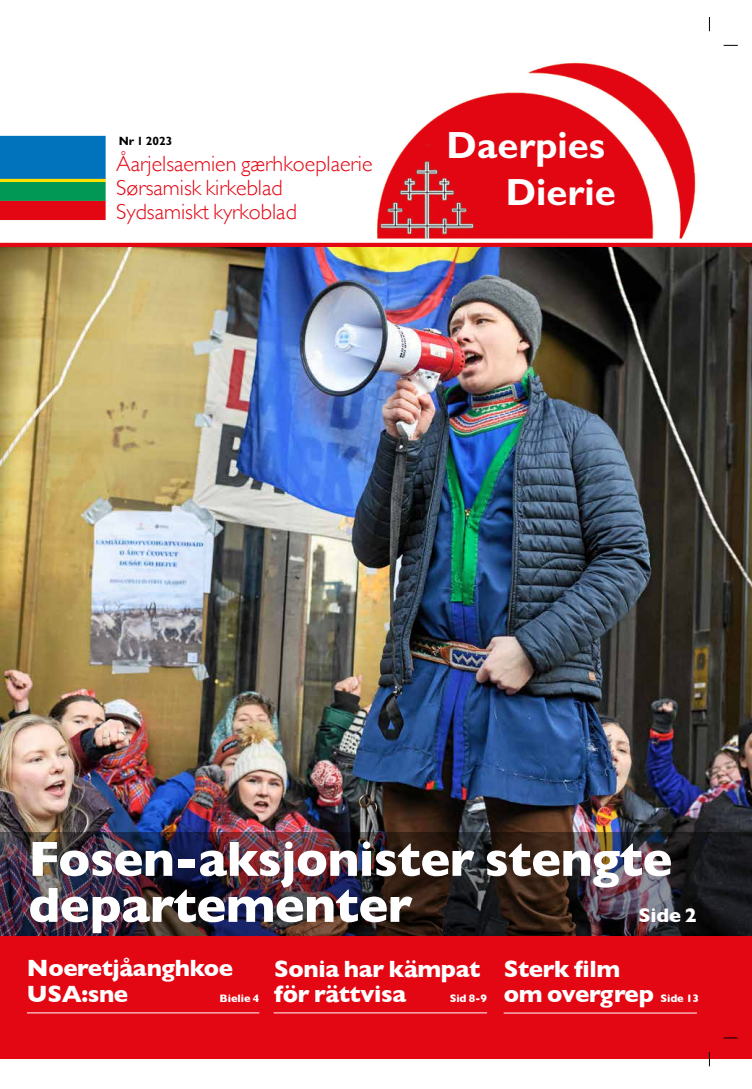
<style>
.page{position:relative;width:752px;height:1089px;background:#fff}
.page>*{position:absolute;margin:0;border:0;box-sizing:border-box;transform-origin:0 0}
.t1{font:700 50px/46px "Gill Sans";letter-spacing:-.01em;color:#fff}
.t2{font:700 38px "Gill Sans Std";color:#fff}
.t3{font:700 24px/25px "Gill Sans";letter-spacing:-.015em;color:#fff}
.t4{font:300 22px/24px "Gill Sans";color:#e30613}
.t5{font:700 20px "Gill Sans";color:#fff}
.t6{font:700 12px "Gill Sans Std";color:#000}
.t7{font:700 11px "Gill Sans";letter-spacing:-.01em;color:#fff}
.s1{font-size:11px}
</style>
<div class="page">
<div style="left:0;top:935px;width:751px;height:124px;background:#e30613"></div>
<hr style="left:503px;top:1012px;width:193px;height:1px;background:#fff">
<hr style="left:273px;top:1012px;width:214px;height:1px;background:#fff">
<hr style="left:27px;top:1012px;width:232px;height:1px;background:#fff">
<div style="left:0;top:243px;width:751px;height:5px;background:#e30613"></div>
<svg style="left:708px;top:17px;width:1px;height:14px"></svg>
<img style="left:377px;top:62px;width:319px;height:176px">
<svg style="left:723px;top:45px;width:14px;height:1px"></svg>
<div style="left:0;top:200px;width:106px;height:20px;background:#e30613"></div>
<div style="left:0;top:182px;width:106px;height:19px;background:#009854"></div>
<hr style="left:0;top:178px;width:106px;height:4px;background:#fddf00">
<div style="left:0;top:136px;width:106px;height:43px;background:#0073bc"></div>
<svg style="left:723px;top:1037px;width:14px;height:1px"></svg>
<svg style="left:708px;top:1052px;width:1px;height:14px"></svg>
<img style="left:1px;top:248px;width:750px;height:583px">
<img style="left:0;top:831px;width:751px;height:104px">
<p class="t6" style="left:119px;top:134px;width:55px">Nr 1 2023</p>
<p class="t4" style="left:116px;top:151px;width:258px">Åarjelsaemien gærhkoeplaerie<br>Sørsamisk kirkeblad<br>Sydsamiskt kyrkoblad</p>
<h2 class="t2" style="left:446px;top:123px;width:160px">Daerpies</h2>
<h2 class="t2" style="left:505px;top:170px;width:112px">Dierie</h2>
<h1 class="t1" style="left:28px;top:834px;width:645px">Fosen-aksjonister stengte departementer</h1>
<p class="t5" style="left:638px;top:899px;width:60px">Side 2</p>
<p class="t3" style="left:27px;top:954px;width:207px;line-height:26px">Noeretjåanghkoe<br>USA:sne</p>
<p class="t7" style="left:219px;top:989px;width:41px">Bielie 4</p>
<p class="t3" style="left:274px;top:955px;width:208px">Sonia har kämpat för rättvisa</p>
<p class="t7" style="left:449px;top:989px;width:39px">Sid 8-9</p>
<p class="t3" style="left:503px;top:955px;width:197px">Sterk film<br>om overgrep <span class="s1">Side 13</span></p>
</div>
